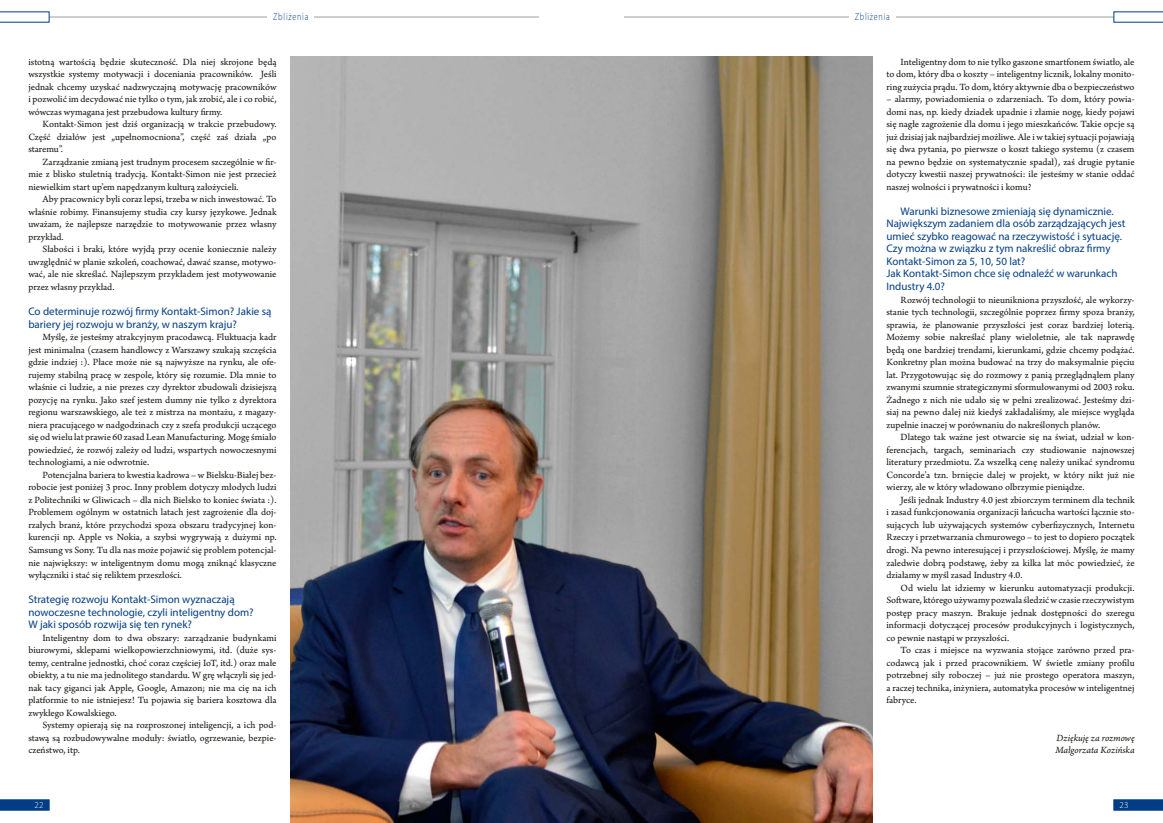
<style>
.page{position:relative;width:1163px;height:823px;background:#fff}
.page>*{position:absolute;margin:0;border:0;box-sizing:border-box;transform-origin:0 0}
.t1{font:11px/12.5px "Myriad Pro";color:#003d84}
.t2{font:300 10.4px "Myriad Pro";letter-spacing:.1em;color:#003d84;scale:.77 1}
.t3{font:10px/12.5px "Arno Pro Sm Text";color:#1a1a18;text-align:justify}
.t4{font:10px/12.5px "Arno Pro Italic Sm Text";letter-spacing:-.005em;color:#1a1a18}
.t5{font:300 9px "Myriad Pro";color:#fff}
</style>
<div class="page">
<svg style="left:1113px;top:799px;width:49px;height:11px"></svg>
<svg style="left:0;top:799px;width:50px;height:11px"></svg>
<hr style="left:624px;top:17px;width:538px;height:1px;background:#9c9d9d">
<hr style="left:0;top:17px;width:539px;height:1px;background:#9c9d9d">
<svg style="left:1113px;top:11px;width:49px;height:12px"></svg>
<svg style="left:0;top:11px;width:50px;height:12px"></svg>
<div style="left:848px;top:11px;width:47px;height:12px;background:#fff"></div>
<div style="left:267px;top:11px;width:47px;height:12px;background:#fff"></div>
<img style="left:291px;top:57px;width:581px;height:765px">
<p class="t2" style="left:273px;top:11px;width:47px">Zbliżenia</p>
<p class="t2" style="left:854px;top:11px;width:47px">Zbliżenia</p>
<p class="t3" style="left:28px;top:56px;width:250px">istotną wartością będzie skuteczność. Dla niej skrojone będą wszystkie systemy motywacji i doceniania pracowników. Jeśli jednak chcemy uzyskać nadzwyczajną motywację pracowników i pozwolić im decydować nie tylko o tym, jak zrobić, ale i co robić, wówczas wymagana jest przebudowa kultury firmy.</p>
<p class="t3" style="left:28px;top:118px;width:250px;text-indent:14px">Kontakt-Simon jest dziś organizacją w trakcie przebudowy.<br>Część działów jest „upełnomocniona”, część zaś działa „po staremu”.</p>
<p class="t3" style="left:28px;top:156px;width:250px;text-indent:14px">Zarządzanie zmianą jest trudnym procesem szczególnie w fir&shy;mie z blisko stuletnią tradycją. Kontakt-Simon nie jest przecież niewielkim start up’em napędzanym kulturą założycieli.</p>
<p class="t3" style="left:28px;top:193px;width:250px;text-indent:14px">Aby pracownicy byli coraz lepsi, trzeba w nich inwestować. To właśnie robimy. Finansujemy studia czy kursy językowe. Jednak uważam, że najlepsze narzędzie to motywowanie przez własny przykład.</p>
<p class="t3" style="left:28px;top:243px;width:250px;text-indent:14px">Słabości i braki, które wyjdą przy ocenie koniecznie należy uwzględnić w planie szkoleń, coachować, dawać szanse, motywo&shy;wać, ale nie skreślać. Najlepszym przykładem jest motywowanie przez własny przykład.</p>
<p class="t1" style="left:28px;top:305px;width:244px">Co determinuje rozwój firmy Kontakt-Simon? Jakie są bariery jej rozwoju w branży, w naszym kraju?</p>
<p class="t3" style="left:28px;top:331px;width:250px;text-indent:14px">Myślę, że jesteśmy atrakcyjnym pracodawcą. Fluktuacja kadr jest minimalna (czasem handlowcy z Warszawy szukają szczęścia gdzie indziej :). Płace może nie są najwyższe na rynku, ale ofe&shy;rujemy stabilną pracę w zespole, który się rozumie. Dla mnie to właśnie ci ludzie, a nie prezes czy dyrektor zbudowali dzisiejszą pozycję na rynku. Jako szef jestem dumny nie tylko z dyrektora regionu warszawskiego, ale też z mistrza na montażu, z magazy&shy;niera pracującego w nadgodzinach czy z szefa produkcji uczącego się od wielu lat prawie 60 zasad Lean Manufacturing. Mogę śmiało powiedzieć, że rozwój zależy od ludzi, wspartych nowoczesnymi technologiami, a nie odwrotnie.</p>
<p class="t3" style="left:28px;top:469px;width:250px;text-indent:14px">Potencjalna bariera to kwestia kadrowa – w Bielsku-Białej bez&shy;robocie jest poniżej 3 proc. Inny problem dotyczy młodych ludzi z Politechniki w Gliwicach – dla nich Bielsko to koniec świata :).<br>Problemem ogólnym w ostatnich latach jest zagrożenie dla doj&shy;rzałych branż, które przychodzi spoza obszaru tradycyjnej kon&shy;kurencji np. Apple vs Nokia, a szybsi wygrywają z dużymi np.<br>Samsung vs Sony. Tu dla nas może pojawić się problem potencjal&shy;nie największy: w inteligentnym domu mogą zniknąć klasyczne wyłączniki i stać się reliktem przeszłości.</p>
<p class="t1" style="left:28px;top:592px;width:227px">Strategię rozwoju Kontakt-Simon wyznaczają nowoczesne technologie, czyli inteligentny dom?<br>W jaki sposób rozwija się ten rynek?</p>
<p class="t3" style="left:28px;top:631px;width:250px;text-indent:14px">Inteligentny dom to dwa obszary: zarządzanie budynkami biurowymi, sklepami wielkopowierzchniowymi, itd. (duże sys&shy;temy, centralne jednostki, choć coraz częściej IoT, itd.) oraz małe obiekty, a tu nie ma jednolitego standardu. W grę włączyli się jed&shy;nak tacy giganci jak Apple, Google, Amazon; nie ma cię na ich platformie to nie istniejesz! Tu pojawia się bariera kosztowa dla zwykłego Kowalskiego.</p>
<p class="t3" style="left:28px;top:719px;width:250px;text-indent:14px">Systemy opierają się na rozproszonej inteligencji, a ich pod&shy;stawą są rozbudowywalne moduły: światło, ogrzewanie, bezpie&shy;czeństwo, itp.</p>
<p class="t3" style="left:886px;top:56px;width:250px;text-indent:14px">Inteligentny dom to nie tylko gaszone smartfonem światło, ale to dom, który dba o koszty – inteligentny licznik, lokalny monito&shy;ring zużycia prądu. To dom, który aktywnie dba o bezpieczeństwo</p>
<p class="t3" style="left:886px;top:93px;width:250px">– alarmy, powiadomienia o zdarzeniach. To dom, który powia&shy;domi nas, np. kiedy dziadek upadnie i złamie nogę, kiedy pojawi się nagłe zagrożenie dla domu i jego mieszkańców. Takie opcje są już dzisiaj jak najbardziej możliwe. Ale i w takiej sytuacji pojawiają się dwa pytania, po pierwsze o koszt takiego systemu (z czasem na pewno będzie on systematycznie spadał), zaś drugie pytanie dotyczy kwestii naszej prywatności: ile jesteśmy w stanie oddać naszej wolności i prywatności i komu?</p>
<p class="t1" style="left:886px;top:204px;width:240px;text-indent:14px">Warunki biznesowe zmieniają się dynamicznie.<br>Największym zadaniem dla osób zarządzających jest umieć szybko reagować na rzeczywistość i sytuację.<br>Czy można w związku z tym nakreślić obraz firmy Kontakt-Simon za 5, 10, 50 lat?<br>Jak Kontakt-Simon chce się odnaleźć w warunkach Industry 4.0?</p>
<p class="t3" style="left:886px;top:293px;width:250px;text-indent:14px">Rozwój technologii to nieunikniona przyszłość, ale wykorzy&shy;stanie tych technologii, szczególnie poprzez firmy spoza branży, sprawia, że planowanie przyszłości jest coraz bardziej loterią.<br>Możemy sobie nakreślać plany wieloletnie, ale tak naprawdę będą one bardziej trendami, kierunkami, gdzie chcemy podążać.<br>Konkretny plan można budować na trzy do maksymalnie pięciu lat. Przygotowując się do rozmowy z panią przeglądnąłem plany zwanymi szumnie strategicznymi sformułowanymi od 2003 roku.<br>Żadnego z nich nie udało się w pełni zrealizować. Jesteśmy dzi&shy;siaj na pewno dalej niż kiedyś zakładaliśmy, ale miejsce wygląda zupełnie inaczej w porównaniu do nakreślonych planów.</p>
<p class="t3" style="left:886px;top:431px;width:250px;text-indent:14px">Dlatego tak ważne jest otwarcie się na świat, udział w kon&shy;ferencjach, targach, seminariach czy studiowanie najnowszej literatury przedmiotu. Za wszelką cenę należy unikać syndromu Concorde’a tzn. brnięcie dalej w projekt, w który nikt już nie wierzy, ale w który władowano olbrzymie pieniądze.</p>
<p class="t3" style="left:886px;top:494px;width:250px;text-indent:14px">Jeśli jednak Industry 4.0 jest zbiorczym terminem dla technik i zasad funkcjonowania organizacji łańcucha wartości łącznie sto&shy;sujących lub używających systemów cyberfizycznych, Internetu Rzeczy i przetwarzania chmurowego – to jest to dopiero początek drogi. Na pewno interesującej i przyszłościowej. Myślę, że mamy zaledwie dobrą podstawę, żeby za kilka lat móc powiedzieć, że działamy w myśl zasad Industry 4.0.</p>
<p class="t3" style="left:886px;top:581px;width:250px;text-indent:14px">Od wielu lat idziemy w kierunku automatyzacji produkcji.<br>Software, którego używamy pozwala śledzić w czasie rzeczywistym postęp pracy maszyn. Brakuje jednak dostępności do szeregu informacji dotyczącej procesów produkcyjnych i logistycznych, co pewnie nastąpi w przyszłości.</p>
<p class="t3" style="left:886px;top:644px;width:250px;text-indent:14px">To czas i miejsce na wyzwania stojące zarówno przed pra&shy;codawcą jak i przed pracownikiem. W świetle zmiany profilu potrzebnej siły roboczej – już nie prostego operatora maszyn, a raczej technika, inżyniera, automatyka procesów w inteligentnej fabryce.</p>
<p class="t4" style="left:1055px;top:731px;width:81px">Dziękuję za rozmowę<br>Małgorzata Kozińska</p>
<p class="t5" style="left:35px;top:799px;width:10px">22</p>
<p class="t5" style="left:1119px;top:799px;width:10px">23</p>
</div>
